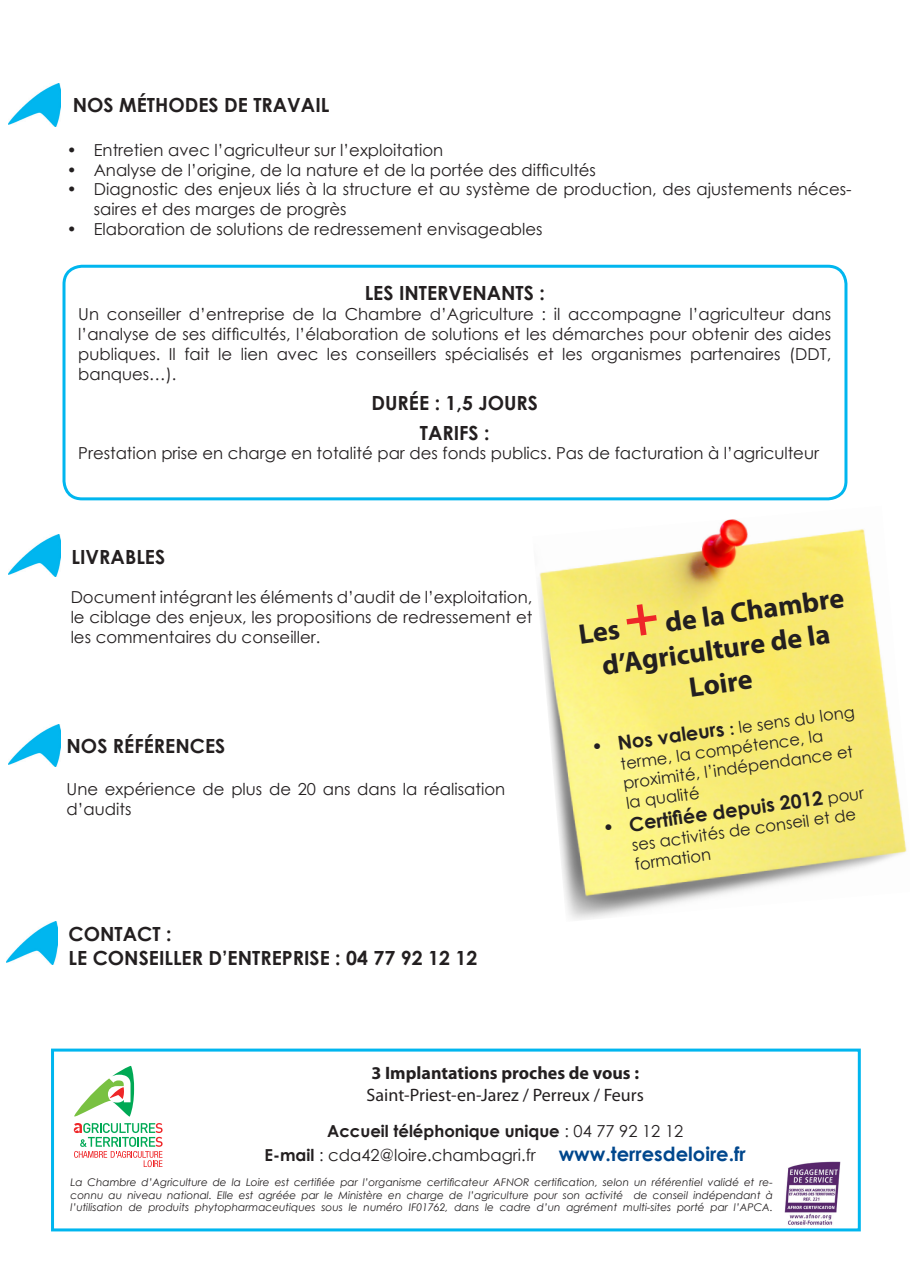
<style>
.page{position:relative;width:910px;height:1280px;background:#fff}
.page>*{position:absolute;margin:0;border:0;box-sizing:border-box;transform-origin:0 0}
.t1{font:700 28.2px/33.9px "Myriad Pro";color:#231f20;text-align:center}
.t2{font:700 19.5px "Century Gothic";color:#231f20}
.t3{font:700 19.35px "Century Gothic";color:#231f20}
.t4{font:18px "Myriad Pro";color:#231f20}
.t5{font:700 18px "Myriad Pro";color:#231f20}
.t6{font:16.5px/19.8px "Century Gothic";color:#231f20;text-align:justify}
.t7{font:700 16.5px "Century Gothic";color:#231f20}
.t8{font:16.35px/19.6px "Century Gothic";color:#231f20}
.t9{font:italic 10.5px/12.6px "Century Gothic";color:#231f20;text-align:justify}
.s1{font-size:57.9px;color:#ee2628}
.s2{font-weight:700;font-size:19.35px}
.s3{font-weight:700}
.s4{font-weight:400;font-size:16.35px}
.s5{font-weight:400}
.s6{font-weight:700;font-size:19.5px;color:#01478d}
</style>
<div class="page">
<svg style="left:74px;top:1123px;width:89px;height:44px"></svg>
<svg style="left:74px;top:1066px;width:60px;height:50px"></svg>
<img style="left:784px;top:1161px;width:56px;height:64px">
<div style="left:51px;top:1048px;width:810px;height:183px;border:3px solid #00b6ef"></div>
<img style="left:539px;top:519px;width:368px;height:401px">
<img style="left:9px;top:84px;width:51px;height:42px">
<img style="left:9px;top:534px;width:51px;height:43px">
<img style="left:9px;top:724px;width:51px;height:42px">
<img style="left:6px;top:922px;width:52px;height:42px">
<div style="left:63px;top:265px;width:784px;height:235px;border:3px solid #00b6ef;border-radius:18px"></div>
<p class="t2" style="left:73px;top:90px;width:258px">NOS MÉTHODES DE TRAVAIL</p>
<p class="t6" style="left:67px;top:140px;width:378px">• Entretien avec l’agriculteur sur l’exploitation</p>
<p class="t6" style="left:67px;top:160px;width:531px">• Analyse de l’origine, de la nature et de la portée des difficultés</p>
<p class="t6" style="left:94px;top:179px;width:759px;text-indent:-27px">• Diagnostic des enjeux liés à la structure et au système de production, des ajustements néces&shy;saires et des marges de progrès</p>
<p class="t6" style="left:67px;top:219px;width:477px">• Elaboration de solutions de redressement envisageables</p>
<p class="t2" style="left:365px;top:279px;width:182px">LES INTERVENANTS :</p>
<p class="t6" style="left:78px;top:304px;width:755px">Un conseiller d’entreprise de la Chambre d’Agriculture : il accompagne l’agriculteur dans l’analyse de ses difficultés, l’élaboration de solutions et les démarches pour obtenir des aides publiques. Il fait le lien avec les conseillers spécialisés et les organismes partenaires (DDT, banques…).</p>
<p class="t2" style="left:371px;top:388px;width:168px">DURÉE : 1,5 JOURS</p>
<p class="t2" style="left:420px;top:418px;width:71px">TARIFS :</p>
<p class="t6" style="left:78px;top:443px;width:742px">Prestation prise en charge en totalité par des fonds publics. Pas de facturation à l’agriculteur</p>
<p class="t2" style="left:72px;top:542px;width:95px">LIVRABLES</p>
<p class="t6" style="left:71px;top:587px;width:463px">Document intégrant les éléments d’audit de l’exploitation, le ciblage des enjeux, les propositions de redressement et les commentaires du conseiller.</p>
<p class="t2" style="left:67px;top:731px;width:160px">NOS RÉFÉRENCES</p>
<p class="t6" style="left:67px;top:779px;width:440px">Une expérience de plus de 20 ans dans la réalisation d’audits</p>
<p class="t2" style="left:69px;top:919px;width:104px">CONTACT :</p>
<p class="t2" style="left:69px;top:943px;width:410px">LE CONSEILLER D’ENTREPRISE : 04 77 92 12 12</p>
<p class="t1" style="left:576px;top:617px;width:269px;rotate:-8deg">Les <span class="s1">+</span> de la Chambre d’Agriculture de la<br>Loire</p>
<p class="t8" style="left:617px;top:734px;width:240px;text-indent:-27px;rotate:-8deg"><span class="s2">• Nos valeurs</span> <span class="s3">:</span> le sens du long terme, la compétence, la proximité, l’indépendance et la qualité</p>
<p class="t3" style="left:601px;top:814px;width:265px;rotate:-8deg">• Certifi ée depuis 2012 <span class="s4">pour</span></p>
<p class="t8" style="left:631px;top:835px;width:227px;rotate:-8deg">ses activités de conseil et de formation</p>
<p class="t5" style="left:371px;top:1061px;width:269px">3 Implantations proches de vous :</p>
<p class="t4" style="left:367px;top:1083px;width:279px">Saint-Priest-en-Jarez / Perreux / Feurs</p>
<p class="t7" style="left:327px;top:1119px;width:358px">Accueil téléphonique unique <span class="s5">: 04 77 92 12 12</span></p>
<p class="t6" style="left:265px;top:1144px;width:483px"><span class="s3">E-mail</span> : cda42@loire.chambagri.fr <span class="s6">www.terresdeloire.fr</span></p>
<p class="t9" style="left:71px;top:1176px;width:704px">La Chambre d’Agriculture de la Loire est certifiée par l’organisme certificateur AFNOR certification, selon un référentiel validé et re&shy;connu au niveau national. Elle est agréée par le Ministère en charge de l’agriculture pour son activité de conseil indépendant à l’utilisation de produits phytopharmaceutiques sous le numéro IF01762, dans le cadre d’un agrément multi-sites porté par l’APCA.</p>
</div>
